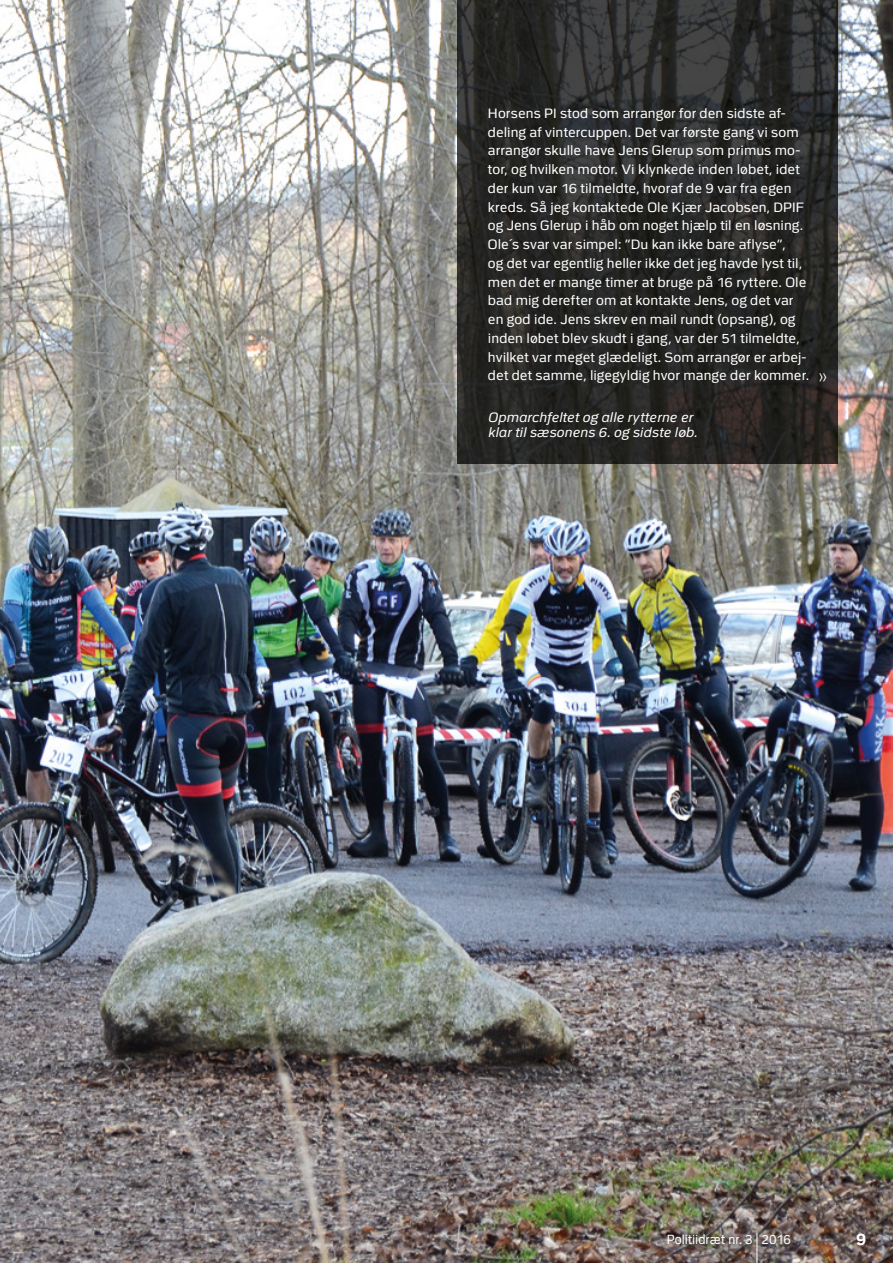
<style>
.page{position:relative;width:893px;height:1263px;background:#fff}
.page>*{position:absolute;margin:0;border:0;box-sizing:border-box;transform-origin:0 0}
.t1{font:700 16.5px "Politi";color:#fff}
.t2{font:13.5px/18.8px "Politi";letter-spacing:.005em;color:#fff}
.t3{font:italic 13.5px/15px "Politi";letter-spacing:.01em;color:#fff}
.t4{font:13.2px "Politi";letter-spacing:.005em;color:#fff;scale:.91 1}
.s1{font-weight:300;font-size:24px}
</style>
<div class="page">
<img style="left:0;top:0;width:893px;height:1263px">
<hr style="left:757px;top:1233px;width:1px;height:30px;background:#fff">
<svg style="left:457px;top:0;width:381px;height:464px;background:#282827"></svg>
<p class="t2" style="left:488px;top:104px;width:341px">Horsens PI stod som arrangør for den sidste af-<br>deling af vintercuppen. Det var første gang vi som arrangør skulle have Jens Glerup som primus mo-<br>tor, og hvilken motor. Vi klynkede inden løbet, idet<br>der kun var 16 tilmeldte, hvoraf de 9 var fra egen kreds. Så jeg kontaktede Ole Kjær Jacobsen, DPIF<br>og Jens Glerup i håb om noget hjælp til en løsning.<br>Ole´s svar var simpel: ”Du kan ikke bare aflyse”,<br>og det var egentlig heller ikke det jeg havde lyst til, men det er mange timer at bruge på 16 ryttere. Ole bad mig derefter om at kontakte Jens, og det var<br>en god ide. Jens skrev en mail rundt (opsang), og inden løbet blev skudt i gang, var der 51 tilmeldte, hvilket var meget glædeligt. Som arrangør er arbej&shy;det det samme, ligegyldig hvor mange der kommer. <span class="s1">»</span></p>
<p class="t3" style="left:488px;top:410px;width:211px">Opmarchfeltet og alle rytterne er klar til sæsonens 6. og sidste løb.</p>
<p class="t4" style="left:667px;top:1232px;width:138px">Politiidræt nr. 3 2016</p>
<p class="t1" style="left:856px;top:1230px;width:12px">9</p>
</div>
